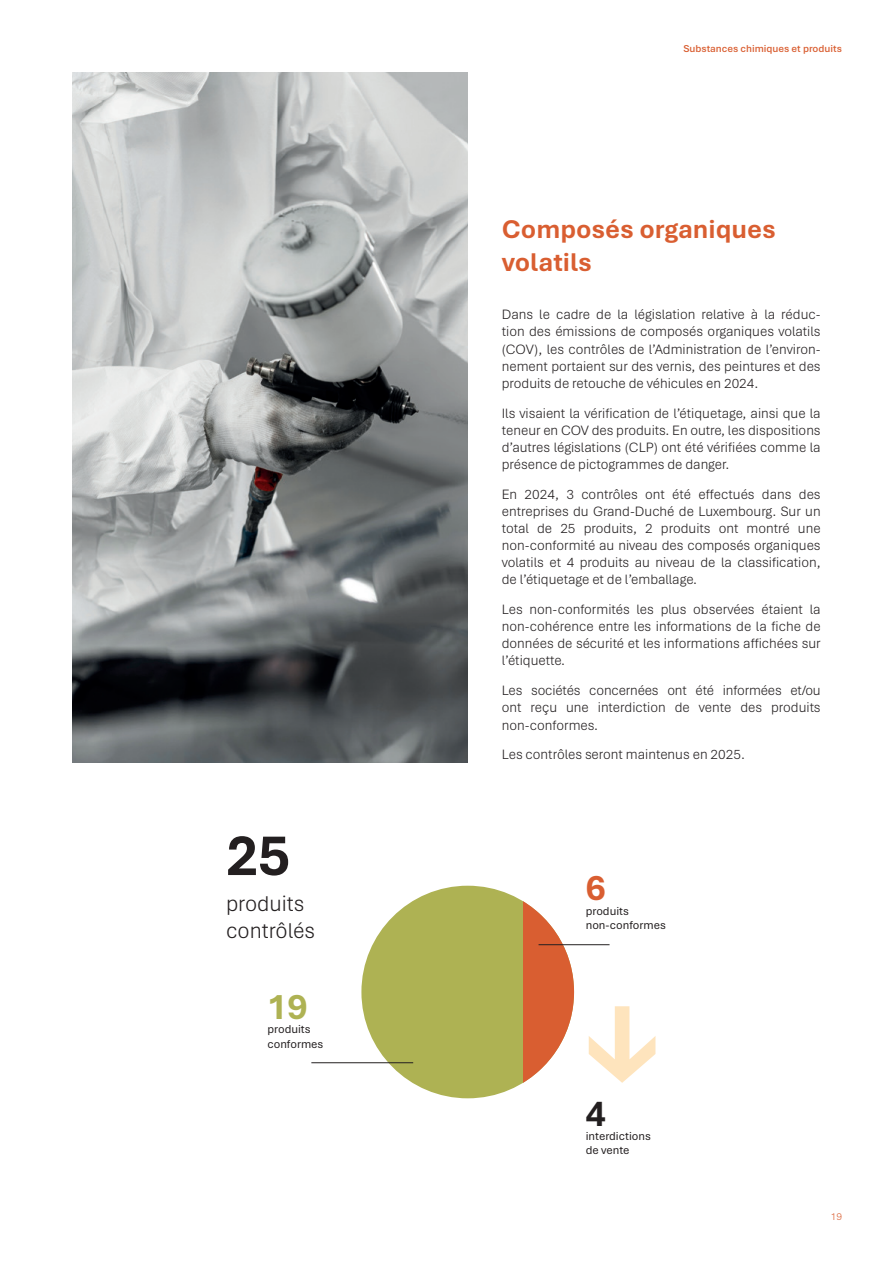
<style>
.page{position:relative;width:893px;height:1263px;background:#fff}
.page>*{position:absolute;margin:0;border:0;box-sizing:border-box;transform-origin:0 0}
.t1{font:700 60px "Aptos";color:#231f20}
.t2{font:700 37.5px "Aptos";color:#aeb253}
.t3{font:700 37.5px "Aptos";color:#d95e31}
.t4{font:700 37.5px "Aptos";color:#231f20}
.t5{font:700 27px/32.4px "Aptos";color:#d95e31}
.t6{font:300 22.5px/27px "Aptos";color:#231f20}
.t7{font:300 14.25px/17.1px "Aptos";color:#231f20;text-align:justify}
.t8{font:12px/14.4px "Aptos";color:#231f20}
.t9{font:600 10.5px "Aptos";color:#d95e31}
.t10{font:300 10.5px "Aptos";color:#d95e31}
</style>
<div class="page">
<div style="left:369px;top:893px;width:198px;height:198px;background:#aeb253;border-radius:50%"></div>
<div style="left:361px;top:886px;width:213px;height:212px;border:15px solid #aeb253;border-radius:50%"></div>
<svg style="left:523px;top:901px;width:51px;height:182px"></svg>
<svg style="left:589px;top:1006px;width:66px;height:77px"></svg>
<hr style="left:539px;top:944px;width:71px;height:1px;background:#231f20">
<hr style="left:311px;top:1062px;width:102px;height:1px;background:#231f20">
<img style="left:72px;top:72px;width:396px;height:690px">
<h1 class="t1" style="left:226px;top:814px;width:66px">25</h1>
<h3 class="t6" style="left:226px;top:889px;width:91px">produits contrôlés</h3>
<h2 class="t2" style="left:267px;top:981px;width:42px">19</h2>
<p class="t8" style="left:267px;top:1022px;width:57px">produits conformes</p>
<p class="t9" style="left:683px;top:42px;width:160px">Substances chimiques et produits</p>
<h3 class="t5" style="left:502px;top:212px;width:276px">Composés organiques volatils</h3>
<p class="t7" style="left:502px;top:306px;width:320px">Dans le cadre de la législation relative à la réduc&shy;tion des émissions de composés organiques volatils (COV), les contrôles de l’Administration de l’environ&shy;nement portaient sur des vernis, des peintures et des produits de retouche de véhicules en 2024.</p>
<p class="t7" style="left:502px;top:404px;width:320px">Ils visaient la vérification de l’étiquetage, ainsi que la teneur en COV des produits. En outre, les dispositions d’autres législations (CLP) ont été vérifiées comme la présence de pictogrammes de danger.</p>
<p class="t7" style="left:502px;top:485px;width:320px">En 2024, 3 contrôles ont été effectués dans des entreprises du Grand-Duché de Luxembourg. Sur un total de 25 produits, 2 produits ont montré une non-conformité au niveau des composés organiques volatils et 4 produits au niveau de la classification, de l’étiquetage et de l’emballage.</p>
<p class="t7" style="left:502px;top:600px;width:320px">Les non-conformités les plus observées étaient la non-cohérence entre les informations de la fiche de données de sécurité et les informations affichées sur l’étiquette.</p>
<p class="t7" style="left:502px;top:681px;width:320px">Les sociétés concernées ont été informées et/ou ont reçu une interdiction de vente des produits non-conformes.</p>
<p class="t7" style="left:502px;top:746px;width:245px">Les contrôles seront maintenus en 2025.</p>
<h2 class="t3" style="left:586px;top:862px;width:22px">6</h2>
<p class="t8" style="left:586px;top:903px;width:82px">produits non-conformes</p>
<h2 class="t4" style="left:586px;top:1088px;width:22px">4</h2>
<p class="t8" style="left:586px;top:1128px;width:67px">interdictions de vente</p>
<p class="t10" style="left:831px;top:1210px;width:13px">19</p>
</div>
